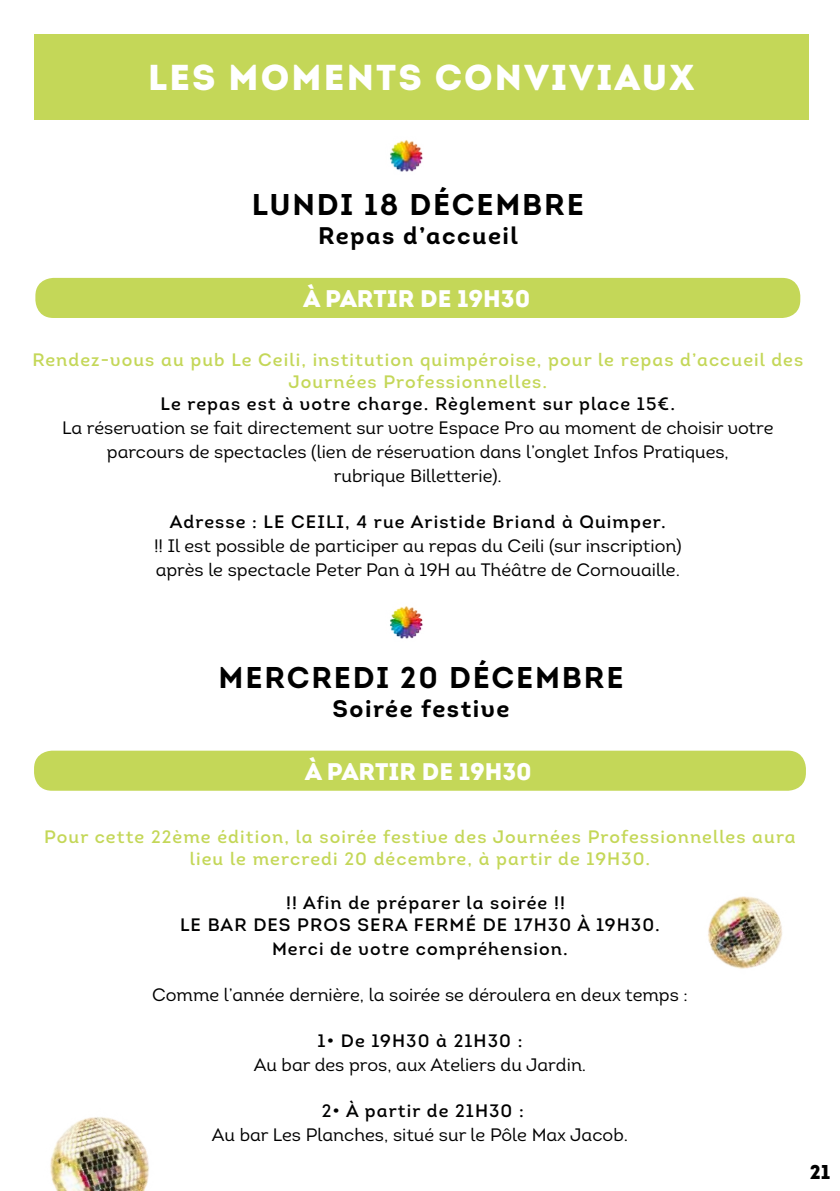
<style>
.page{position:relative;width:840px;height:1191px;background:#fff}
.page>*{position:absolute;margin:0;border:0;box-sizing:border-box;transform-origin:0 0}
.t1{font:900 36px "Intro";letter-spacing:.06em;color:#fff}
.t2{font:700 30px "Intro";letter-spacing:.06em;color:#000}
.t3{font:24px "Intro Black Caps";color:#fff}
.t4{font:24px "Intro Bold Alt";letter-spacing:.06em;color:#000}
.t5{font:900 20px "Intro";color:#000}
.t6{font:18px/24px "Intro Regular Alt";color:#000;text-align:center}
.t7{font:18px/24px "Intro Semi Bold Alt";letter-spacing:.06em;color:#000101}
.t8{font:18px/22px "Intro Semi Bold Alt";letter-spacing:.06em;color:#c4d758;text-align:center}
</style>
<div class="page">
<img style="left:390px;top:140px;width:33px;height:32px">
<img style="left:390px;top:606px;width:33px;height:33px">
<img style="left:708px;top:896px;width:75px;height:73px">
<div style="left:34px;top:34px;width:774px;height:85px;background:#c4d758"></div>
<div style="left:35px;top:278px;width:764px;height:40px;background:#c4d758;border-radius:18px"></div>
<div style="left:34px;top:750px;width:771px;height:40px;background:#c4d758;border-radius:18px"></div>
<img style="left:50px;top:1117px;width:99px;height:74px">
<h1 class="t1" style="left:148px;top:54px;width:547px">LES MOMENTS CONVIVIAUX</h1>
<h2 class="t2" style="left:251px;top:185px;width:333px">LUNDI 18 DÉCEMBRE</h2>
<h3 class="t4" style="left:318px;top:220px;width:201px">Repas d’accueil</h3>
<h3 class="t3" style="left:303px;top:283px;width:228px">À PARTIR DE 19H30</h3>
<p class="t8" style="left:32px;top:348px;width:772px">Rendez-vous au pub Le Ceili, institution quimpéroise, pour le repas d’accueil des<br>Journées Professionnelles.</p>
<p class="t7" style="left:160px;top:391px;width:515px">Le repas est à votre charge. Règlement sur place 15€.</p>
<p class="t6" style="left:62px;top:415px;width:712px">La réservation se fait directement sur votre Espace Pro au moment de choisir votre parcours de spectacles (lien de réservation dans l’onglet Infos Pratiques,<br>rubrique Billetterie).</p>
<p class="t7" style="left:170px;top:509px;width:497px">Adresse : LE CEILI, 4 rue Aristide Briand à Quimper.</p>
<p class="t6" style="left:154px;top:533px;width:529px;text-align:left">!! Il est possible de participer au repas du Ceili (sur inscription) après le spectacle Peter Pan à 19H au Théâtre de Cornouaille.</p>
<h2 class="t2" style="left:218px;top:658px;width:406px">MERCREDI 20 DÉCEMBRE</h2>
<h3 class="t4" style="left:332px;top:693px;width:178px">Soirée festive</h3>
<h3 class="t3" style="left:305px;top:755px;width:228px">À PARTIR DE 19H30</h3>
<p class="t8" style="left:44px;top:825px;width:752px">Pour cette 22ème édition, la soirée festive des Journées Professionnelles aura lieu le mercredi 20 décembre, à partir de 19H30.</p>
<p class="t7" style="left:286px;top:890px;width:280px">!! Afin de préparer la soirée !!</p>
<p class="t7" style="left:180px;top:912px;width:41px">le bar</p>
<p class="t7" style="left:253px;top:912px;width:13px">des</p>
<p class="t7" style="left:297px;top:912px;width:14px">pros</p>
<p class="t7" style="left:357px;top:912px;width:14px">sera</p>
<p class="t7" style="left:413px;top:912px;width:13px">ferm</p>
<p class="t7" style="left:272px;top:912px;width:389px;text-indent:193px">é de 17H30 à 19H30.<br>Merci de votre compréhension.</p>
<p class="t6" style="left:152px;top:982px;width:537px">Comme l’année dernière, la soirée se déroulera en deux temps :</p>
<p class="t7" style="left:317px;top:1028px;width:206px">1• De 19H30 à 21H30 :</p>
<p class="t6" style="left:253px;top:1052px;width:334px">Au bar des pros, aux Ateliers du Jardin.</p>
<p class="t7" style="left:321px;top:1098px;width:203px">2• À partir de 21H30 :</p>
<p class="t6" style="left:212px;top:1122px;width:417px">Au bar Les Planches, situé sur le Pôle Max Jacob.</p>
<p class="t5" style="left:809px;top:1158px;width:22px">21</p>
</div>
